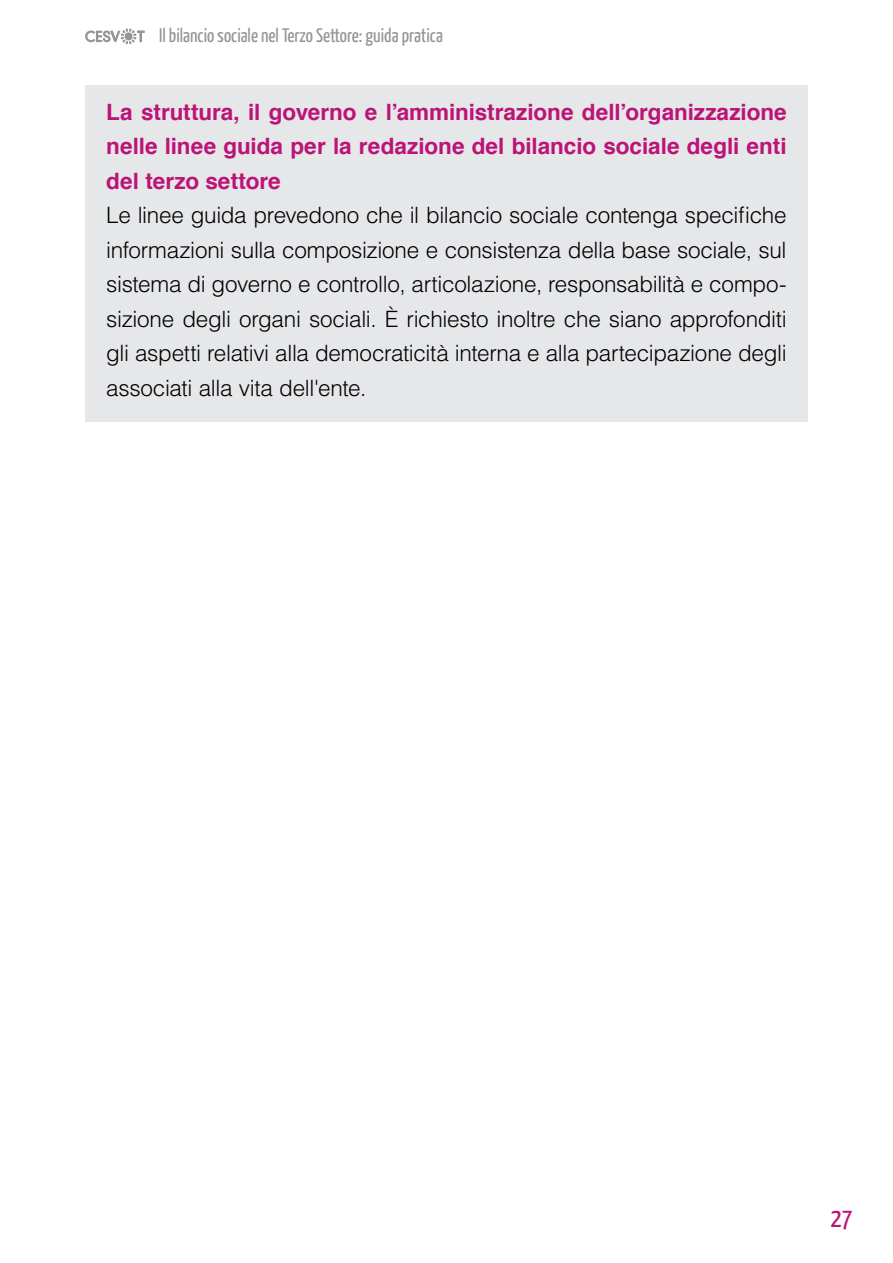
<style>
.page{position:relative;width:893px;height:1263px;background:#fff}
.page>*{position:absolute;margin:0;border:0;box-sizing:border-box;transform-origin:0 0}
.t1{font:27px "Yanone Kaffeesatz";color:#bc1377}
.CONTENUTO{font:300 22.5px/34.5px "Helvetica";letter-spacing:-.015em;color:#000001;text-align:justify}
.CONTENUTO-2{font:700 22.5px/34.5px "Helvetica";color:#bc1377;text-align:justify}
.t2{font:19.5px "Yanone Kaffeesatz";color:#939598}
</style>
<div class="page">
<svg style="left:85px;top:29px;width:60px;height:15px"></svg>
<div style="left:85px;top:85px;width:723px;height:336px;background:#e6e7e9"></div>
<p class="t2" style="left:159px;top:24px;width:285px">Il bilancio sociale nel Terzo Settore: guida pratica</p>
<p class="CONTENUTO-2" style="left:106px;top:95px;width:682px">La struttura, il governo e l’amministrazione dell’organizzazione nelle linee guida per la redazione del bilancio sociale degli enti del terzo settore</p>
<p class="CONTENUTO" style="left:106px;top:197px;width:682px">Le linee guida prevedono che il bilancio sociale contenga specifiche informazioni sulla composizione e consistenza della base sociale, sul sistema di governo e controllo, articolazione, responsabilità e compo&shy;sizione degli organi sociali. È richiesto inoltre che siano approfonditi gli aspetti relativi alla democraticità interna e alla partecipazione degli associati alla vita dell'ente.</p>
<p class="t1" style="left:831px;top:1201px;width:23px">27</p>
</div>
